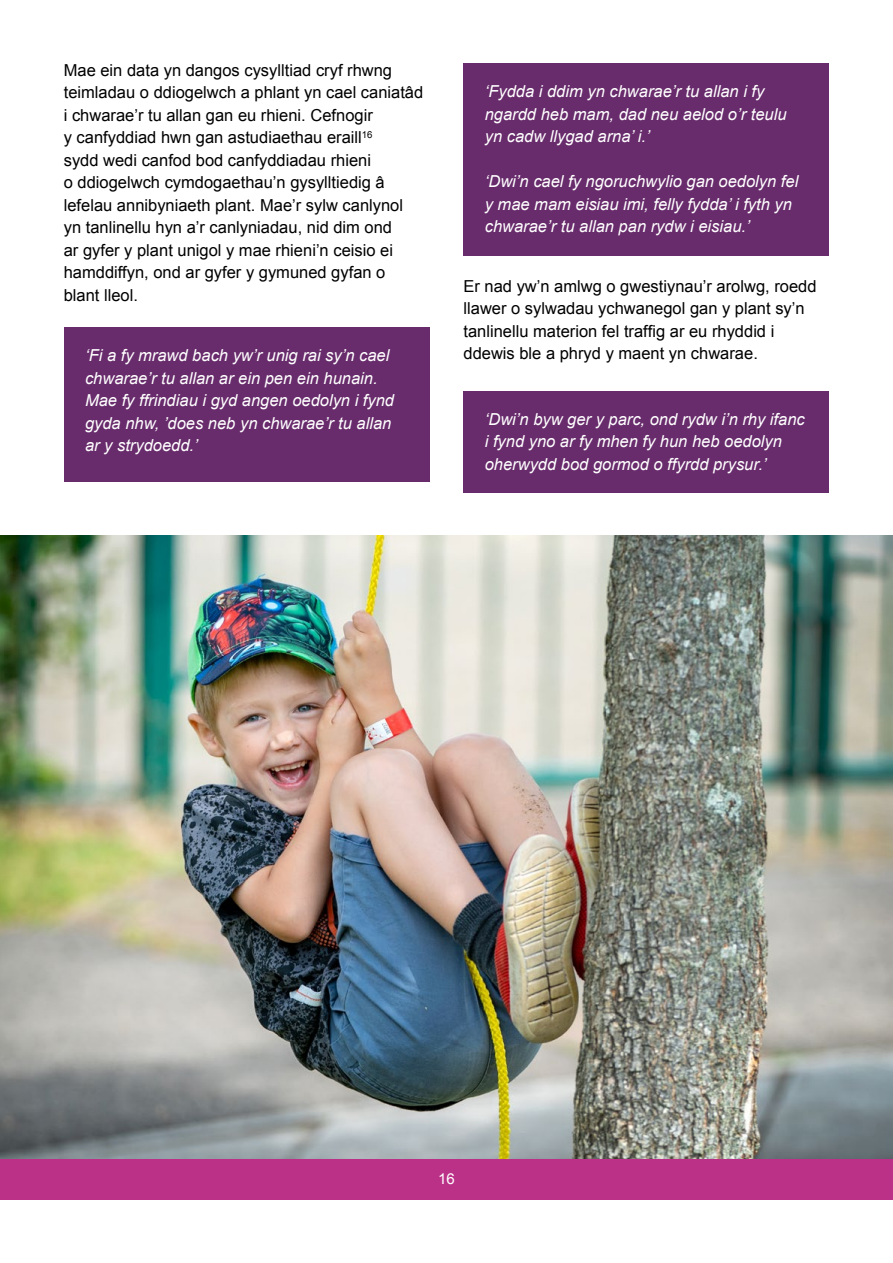
<style>
.page{position:relative;width:893px;height:1263px;background:#fff}
.page>*{position:absolute;margin:0;border:0;box-sizing:border-box;transform-origin:0 0}
.t1{font:16.5px/22.5px "Arial";color:#000}
.t2{font:italic 16.5px/22.5px "Arial";color:#fff}
.t3{font:15px "Arial";color:#fff}
</style>
<div class="page">
<div style="left:0;top:1159px;width:893px;height:40px;background:#bc3188"></div>
<img style="left:0;top:536px;width:893px;height:623px">
<div style="left:64px;top:328px;width:365px;height:154px;background:#682b6c"></div>
<div style="left:463px;top:64px;width:366px;height:192px;background:#682b6c"></div>
<div style="left:463px;top:392px;width:366px;height:101px;background:#682b6c"></div>
<p class="t1" style="left:64px;top:59px;width:361px">Mae ein data yn dangos cysylltiad cryf rhwng teimladau o ddiogelwch a phlant yn cael caniatâd i chwarae’r tu allan gan eu rhieni. Cefnogir<br>y canfyddiad hwn gan astudiaethau eraill<sup>16<br></sup>sydd wedi canfod bod canfyddiadau rhieni<br>o ddiogelwch cymdogaethau’n gysylltiedig â lefelau annibyniaeth plant. Mae’r sylw canlynol yn tanlinellu hyn a’r canlyniadau, nid dim ond<br>ar gyfer y plant unigol y mae rhieni’n ceisio ei hamddiffyn, ond ar gyfer y gymuned gyfan o blant lleol.</p>
<p class="t2" style="left:85px;top:344px;width:311px">‘Fi a fy mrawd bach yw’r unig rai sy’n cael chwarae’r tu allan ar ein pen ein hunain.<br>Mae fy ffrindiau i gyd angen oedolyn i fynd gyda nhw, ’does neb yn chwarae’r tu allan ar y strydoedd.’</p>
<p class="t2" style="left:485px;top:80px;width:303px">‘Fydda i ddim yn chwarae’r tu allan i fy ngardd heb mam, dad neu aelod o’r teulu yn cadw llygad arna’ i.’</p>
<p class="t2" style="left:485px;top:170px;width:315px">‘Dwi’n cael fy ngoruchwylio gan oedolyn fel y mae mam eisiau imi, felly fydda’ i fyth yn chwarae’r tu allan pan rydw i eisiau.’</p>
<p class="t1" style="left:463px;top:275px;width:355px">Er nad yw’n amlwg o gwestiynau’r arolwg, roedd llawer o sylwadau ychwanegol gan y plant sy’n tanlinellu materion fel traffig ar eu rhyddid i ddewis ble a phryd y maent yn chwarae.</p>
<p class="t2" style="left:485px;top:408px;width:322px">‘Dwi’n byw ger y parc, ond rydw i’n rhy ifanc i fynd yno ar fy mhen fy hun heb oedolyn oherwydd bod gormod o ffyrdd prysur.’</p>
<p class="t3" style="left:438px;top:1169px;width:18px">16</p>
</div>
